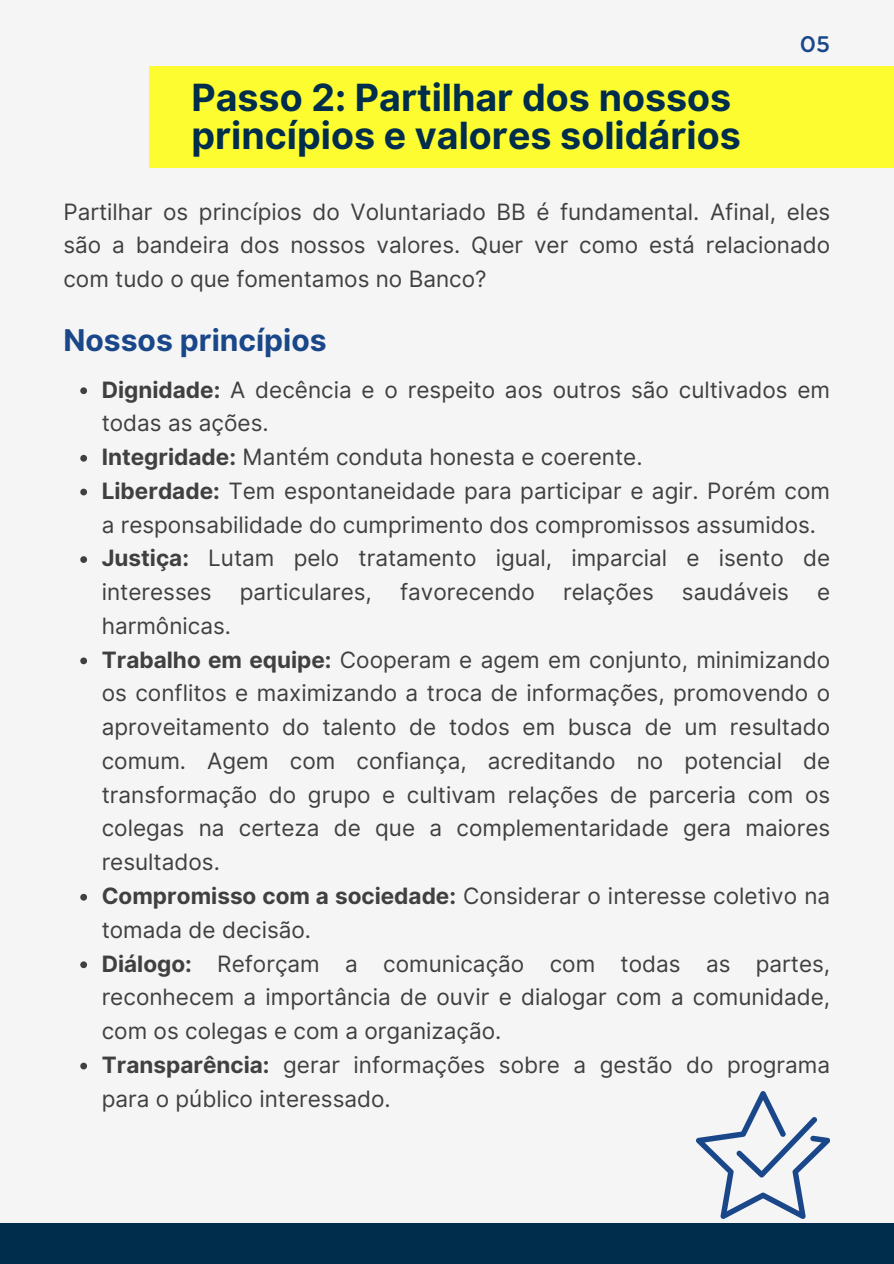
<style>
.page{position:relative;width:894px;height:1264px;background:#fff}
.page>*{position:absolute;margin:0;border:0;box-sizing:border-box;transform-origin:0 0}
.t1{font:700 37.5px/37.2px "Inter";color:#002d4b}
.t2{font:700 30px "Inter";color:#1a4789}
.t3{font:22.5px/33.8px "Inter";color:#404040}
.t4{font:500 22.5px "Gotham Rounded";color:#1a4789}
.s1{font-weight:700}
</style>
<div class="page">
<div style="left:0;top:0;width:893px;height:1263px;background:#f5f5f5"></div>
<div style="left:149px;top:66px;width:744px;height:102px;background:#fcfc30"></div>
<svg style="left:80px;top:387px;width:7px;height:7px"></svg>
<svg style="left:80px;top:455px;width:7px;height:6px"></svg>
<svg style="left:80px;top:488px;width:7px;height:7px"></svg>
<svg style="left:80px;top:556px;width:7px;height:7px"></svg>
<svg style="left:80px;top:657px;width:7px;height:7px"></svg>
<svg style="left:80px;top:893px;width:7px;height:7px"></svg>
<svg style="left:80px;top:961px;width:7px;height:7px"></svg>
<svg style="left:80px;top:1062px;width:7px;height:7px"></svg>
<div style="left:0;top:1223px;width:893px;height:40px;background:#002d4b"></div>
<svg style="left:696px;top:1091px;width:133px;height:127px"></svg>
<p class="t1" style="left:191px;top:79px;width:550px">Passo 2: Partilhar dos nossos princípios e valores solidários</p>
<p class="t4" style="left:799px;top:34px;width:32px">05</p>
<p class="t3" style="left:63px;top:195px;width:768px;text-align:justify">Partilhar os princípios do Voluntariado BB é fundamental. Afinal, eles são a bandeira dos nossos valores. Quer ver como está relacionado com tudo o que fomentamos no Banco?</p>
<p class="t2" style="left:63px;top:322px;width:265px">Nossos princípios</p>
<p class="t3" style="left:102px;top:372px;width:729px"><span class="s1">Dignidade:</span> A decência e o respeito aos outros são cultivados em todas as ações.</p>
<h1 class="t3" style="left:102px;top:440px;width:542px"><span class="s1">Integridade:</span> Mantém conduta honesta e coerente.</h1>
<p class="t3" style="left:102px;top:474px;width:729px"><span class="s1">Liberdade:</span> Tem espontaneidade para participar e agir. Porém com a responsabilidade do cumprimento dos compromissos assumidos.</p>
<h2 class="t3" style="left:102px;top:541px;width:729px"><span class="s1">Justiça:</span> Lutam pelo tratamento igual, imparcial e isento de interesses</h2>
<h2 class="t3" style="left:240px;top:575px;width:133px">particulares,</h2>
<h2 class="t3" style="left:400px;top:575px;width:136px">favorecendo</h2>
<h2 class="t3" style="left:563px;top:575px;width:92px">relações</h2>
<h2 class="t3" style="left:681px;top:575px;width:108px">saudáveis</h2>
<h2 class="t3" style="left:816px;top:575px;width:15px">e</h2>
<h2 class="t3" style="left:102px;top:609px;width:131px">harmônicas.</h2>
<p class="t3" style="left:102px;top:642px;width:729px;text-align:justify"><span class="s1">Trabalho em equipe:</span> Cooperam e agem em conjunto, minimizando os conflitos e maximizando a troca de informações, promovendo o aproveitamento do talento de todos em busca de um resultado comum. Agem com confiança, acreditando no potencial de transformação do grupo e cultivam relações de parceria com os colegas na certeza de que a complementaridade gera maiores resultados.</p>
<p class="t3" style="left:102px;top:879px;width:729px"><span class="s1">Compromisso com a sociedade:</span> Considerar o interesse coletivo na tomada de decisão.</p>
<p class="t3" style="left:102px;top:946px;width:729px;text-align:justify"><span class="s1">Diálogo:</span> Reforçam a comunicação com todas as partes, reconhecem a importância de ouvir e dialogar com a comunidade, com os colegas e com a organização.</p>
<p class="t3" style="left:102px;top:1047px;width:729px"><span class="s1">Transparência:</span> gerar informações sobre a gestão do programa para o público interessado.</p>
</div>
